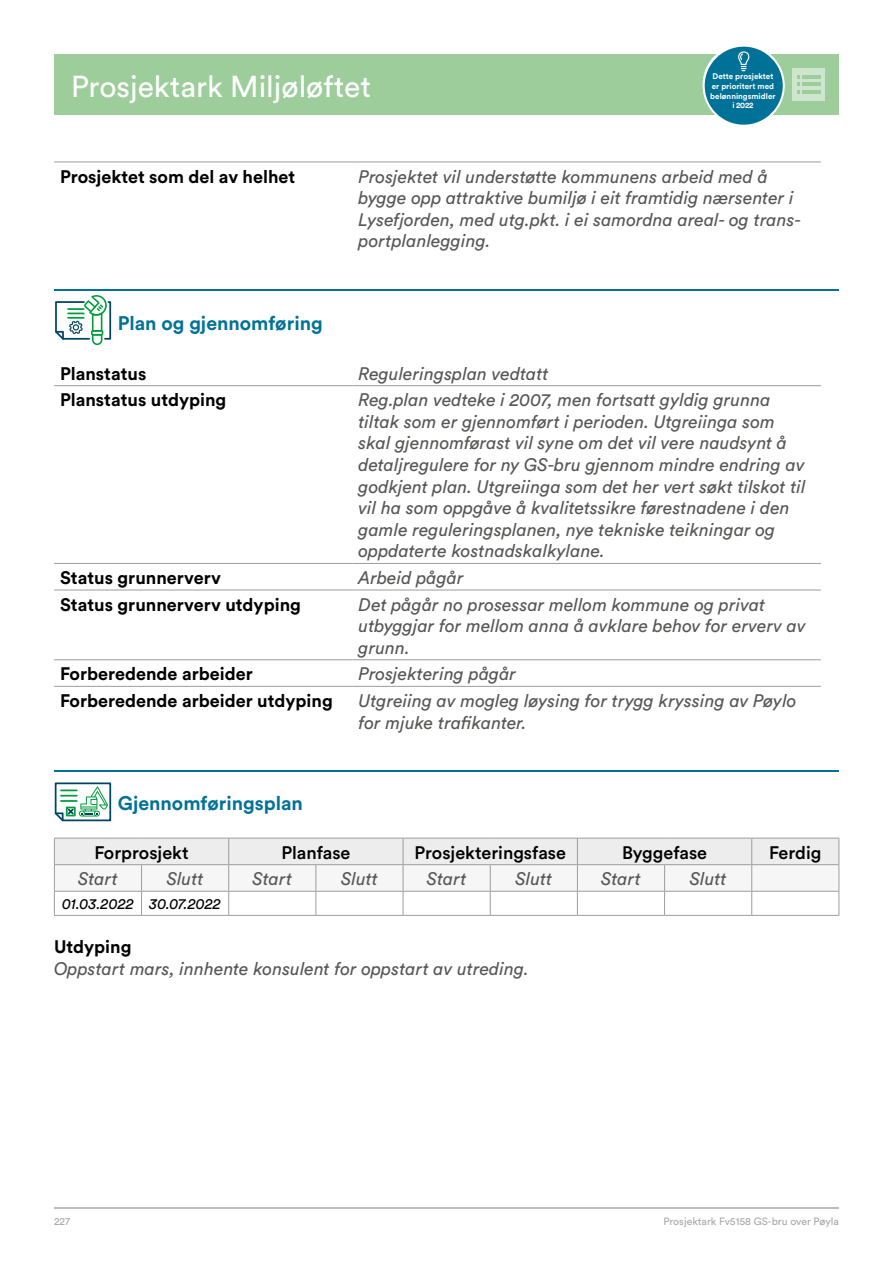
<style>
.page{position:relative;width:893px;height:1263px;background:#fff}
.page>*{position:absolute;margin:0;border:0;box-sizing:border-box;transform-origin:0 0}
.t1{font:30px "Circular Std";color:#fff}
.ML_-_Overskrift_H2{font:700 19.5px "Circular Std";color:#007298}
.ML_-_Brød_1{font:italic 18px/21.6px "Circular Std";color:#575756}
.ML_-_Overskrift_H3{font:700 18px "Circular Std";color:#000}
.ML_-_Brød_1-2{font:500 18px "Circular Std";color:#000}
.ML_-_Brød_1-3{font:italic 15px "Circular Std";letter-spacing:-.005em;color:#000}
.ML_-_Brød_1-4{font:10.5px "Circular Std";color:#a8a8a7}
.ML_-_Label__p{font:700 8.1px/9.8px "Circular Std";color:#fff;text-align:center}
.t2{font:700 7.95px/9.6px "Circular Std";color:#fff;text-align:center}
</style>
<div class="page">
<hr style="left:54px;top:1208px;width:785px;height:1px;background:#bcbcbc">
<div style="left:54px;top:54px;width:785px;height:61px;background:#9ccd9a"></div>
<div style="left:793px;top:68px;width:32px;height:33px;background:#cee6cd"></div>
<hr style="left:802px;top:76px;width:18px;height:3px;background:#9ccd9a">
<hr style="left:802px;top:83px;width:18px;height:3px;background:#9ccd9a">
<hr style="left:802px;top:90px;width:18px;height:3px;background:#9ccd9a">
<svg style="left:797px;top:76px;width:3px;height:17px"></svg>
<hr style="left:54px;top:162px;width:299px;height:1px;background:#9d9d9c">
<hr style="left:353px;top:162px;width:468px;height:1px;background:#9d9d9c">
<hr style="left:54px;top:289px;width:785px;height:2px;background:#007298">
<svg style="left:55px;top:295px;width:57px;height:50px"></svg>
<hr style="left:54px;top:686px;width:299px;height:1px;background:#9d9d9c">
<hr style="left:353px;top:686px;width:468px;height:1px;background:#9d9d9c">
<hr style="left:54px;top:385px;width:299px;height:1px;background:#9d9d9c">
<hr style="left:353px;top:385px;width:468px;height:1px;background:#9d9d9c">
<hr style="left:54px;top:563px;width:299px;height:1px;background:#9d9d9c">
<hr style="left:353px;top:563px;width:468px;height:1px;background:#9d9d9c">
<hr style="left:54px;top:590px;width:299px;height:1px;background:#9d9d9c">
<hr style="left:353px;top:590px;width:468px;height:1px;background:#9d9d9c">
<hr style="left:54px;top:659px;width:299px;height:1px;background:#9d9d9c">
<hr style="left:353px;top:659px;width:468px;height:1px;background:#9d9d9c">
<hr style="left:54px;top:770px;width:785px;height:2px;background:#007298">
<svg style="left:54px;top:782px;width:58px;height:40px"></svg>
<svg style="left:54px;top:838px;width:785px;height:77px"></svg>
<hr style="left:54px;top:915px;width:88px;height:1px;background:#9d9d9c">
<hr style="left:142px;top:915px;width:87px;height:1px;background:#9d9d9c">
<hr style="left:229px;top:915px;width:87px;height:1px;background:#9d9d9c">
<hr style="left:316px;top:915px;width:87px;height:1px;background:#9d9d9c">
<hr style="left:403px;top:915px;width:87px;height:1px;background:#9d9d9c">
<hr style="left:490px;top:915px;width:87px;height:1px;background:#9d9d9c">
<hr style="left:577px;top:915px;width:88px;height:1px;background:#9d9d9c">
<hr style="left:665px;top:915px;width:87px;height:1px;background:#9d9d9c">
<hr style="left:752px;top:915px;width:87px;height:1px;background:#9d9d9c">
<div style="left:704px;top:46px;width:80px;height:80px;background:#007298;border-radius:50%"></div>
<div style="left:703px;top:45px;width:82px;height:82px;border:2px solid #fff;border-radius:50%"></div>
<svg style="left:738px;top:51px;width:11px;height:20px"></svg>
<h1 class="t1" style="left:71px;top:68px;width:302px">Prosjektark Miljøløftet</h1>
<p class="t2" style="left:711px;top:70px;width:63px">Dette prosjektet er prioritert med finansiering<br>i HP 2023-2026</p>
<p class="ML_-_Label__p" style="left:710px;top:71px;width:67px">Dette prosjektet er prioritert med belønningsmidler i 2022</p>
<h3 class="ML_-_Overskrift_H3" style="left:60px;top:165px;width:237px">Prosjektet som del av helhet</h3>
<p class="ML_-_Brød_1" style="left:359px;top:165px;width:444px">Prosjektet vil understøtte kommunens arbeid med å bygge opp attraktive bumiljø i eit framtidig nærsenter i Lysefjorden, med utg.pkt. i ei samordna areal- og trans&shy;portplanlegging.</p>
<h2 class="ML_-_Overskrift_H2" style="left:118px;top:310px;width:206px">Plan og gjennomføring</h2>
<h3 class="ML_-_Overskrift_H3" style="left:60px;top:362px;width:88px">Planstatus</h3>
<p class="ML_-_Brød_1" style="left:359px;top:362px;width:191px">Reguleringsplan vedtatt</p>
<h3 class="ML_-_Overskrift_H3" style="left:60px;top:388px;width:168px">Planstatus utdyping</h3>
<p class="ML_-_Brød_1" style="left:359px;top:389px;width:449px">Reg.plan vedteke i 2007, men fortsatt gyldig grunna tiltak som er gjennomført i perioden. Utgreiinga som skal gjennomførast vil syne om det vil vere naudsynt å detaljregulere for ny GS-bru gjennom mindre endring av godkjent plan. Utgreiinga som det her vert søkt tilskot til vil ha som oppgåve å kvalitetssikre førestnadene i den gamle reguleringsplanen, nye tekniske teikningar og oppdaterte kostnadskalkylane.</p>
<h3 class="ML_-_Overskrift_H3" style="left:60px;top:566px;width:162px">Status grunnerverv</h3>
<p class="ML_-_Brød_1" style="left:359px;top:567px;width:107px">Arbeid pågår</p>
<h3 class="ML_-_Overskrift_H3" style="left:60px;top:593px;width:242px">Status grunnerverv utdyping</h3>
<p class="ML_-_Brød_1" style="left:359px;top:593px;width:449px">Det pågår no prosessar mellom kommune og privat utbyggjar for mellom anna å avklare behov for erverv av grunn.</p>
<h3 class="ML_-_Overskrift_H3" style="left:60px;top:662px;width:194px">Forberedende arbeider</h3>
<p class="ML_-_Brød_1" style="left:359px;top:663px;width:159px">Prosjektering pågår</p>
<h3 class="ML_-_Overskrift_H3" style="left:60px;top:689px;width:274px">Forberedende arbeider utdyping</h3>
<p class="ML_-_Brød_1" style="left:359px;top:689px;width:440px">Utgreiing av mogleg løysing for trygg kryssing av Pøylo for mjuke trafikanter.</p>
<h2 class="ML_-_Overskrift_H2" style="left:118px;top:791px;width:187px">Gjennomføringsplan</h2>
<p class="ML_-_Brød_1-2" style="left:95px;top:841px;width:96px">Forprosjekt</p>
<p class="ML_-_Brød_1-2" style="left:281px;top:841px;width:71px">Planfase</p>
<p class="ML_-_Brød_1-2" style="left:415px;top:841px;width:153px">Prosjekteringsfase</p>
<p class="ML_-_Brød_1-2" style="left:622px;top:841px;width:87px">Byggefase</p>
<p class="ML_-_Brød_1-2" style="left:769px;top:841px;width:54px">Ferdig</p>
<p class="ML_-_Brød_1" style="left:78px;top:868px;width:41px">Start</p>
<p class="ML_-_Brød_1" style="left:167px;top:868px;width:38px">Slutt</p>
<p class="ML_-_Brød_1" style="left:252px;top:868px;width:41px">Start</p>
<p class="ML_-_Brød_1" style="left:341px;top:868px;width:38px">Slutt</p>
<p class="ML_-_Brød_1" style="left:427px;top:868px;width:41px">Start</p>
<p class="ML_-_Brød_1" style="left:515px;top:868px;width:38px">Slutt</p>
<p class="ML_-_Brød_1" style="left:601px;top:868px;width:41px">Start</p>
<p class="ML_-_Brød_1" style="left:690px;top:868px;width:38px">Slutt</p>
<p class="ML_-_Brød_1-3" style="left:62px;top:895px;width:73px">01.03.2022</p>
<p class="ML_-_Brød_1-3" style="left:149px;top:895px;width:73px">30.07.2022</p>
<h3 class="ML_-_Overskrift_H3" style="left:54px;top:935px;width:79px">Utdyping</h3>
<p class="ML_-_Brød_1" style="left:54px;top:957px;width:476px">Oppstart mars, innhente konsulent for oppstart av utreding.</p>
<p class="ML_-_Brød_1-4" style="left:54px;top:1215px;width:18px">227</p>
<p class="ML_-_Brød_1-4" style="left:663px;top:1215px;width:177px">Prosjektark Fv5158 GS-bru over Pøyla</p>
</div>
